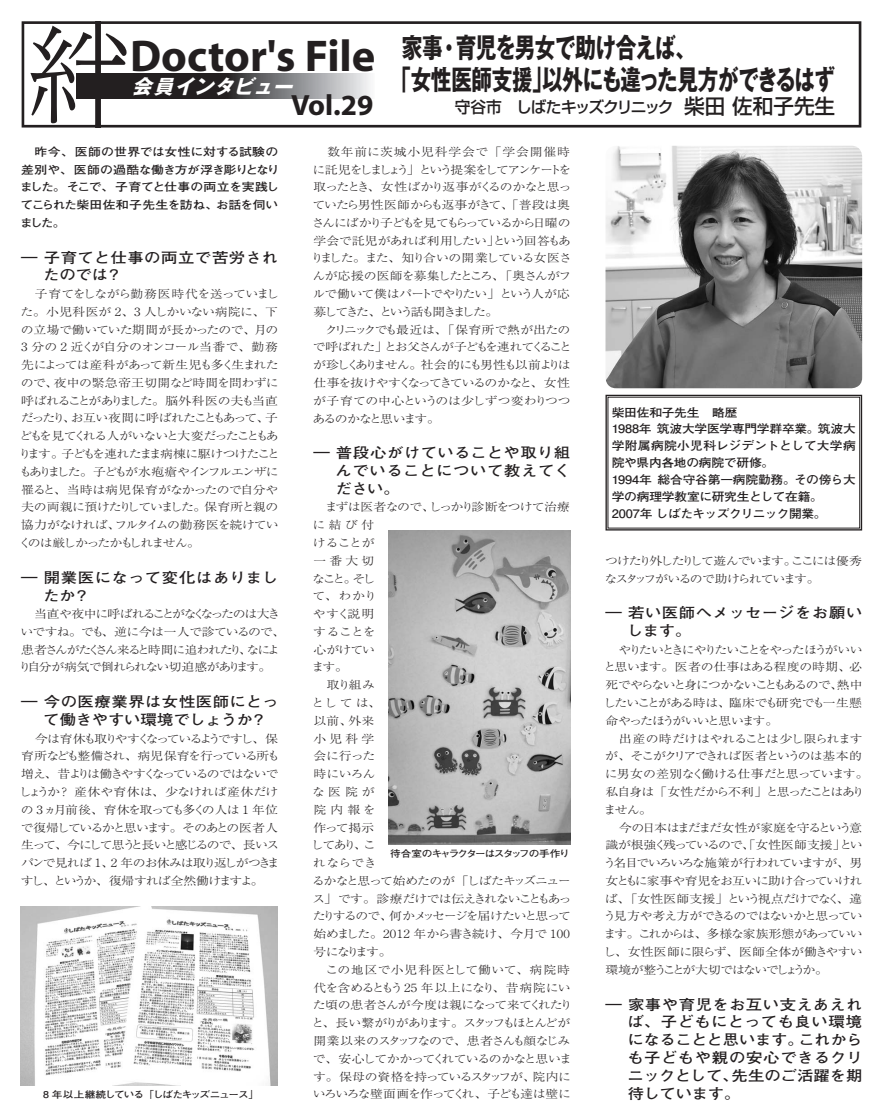
<style>
.page{position:relative;width:883px;height:1120px;background:#fff}
.page>*{position:absolute;margin:0;border:0;box-sizing:border-box;transform-origin:0 0}
.t1{font:700 44.62px "Myriad";color:#231f20}
.t2{font:700 29.38px "Myriad";color:#231f20}
.t3{font:27.5px/31.9px "Gothic MB101 Pro Bold 90 pv RKSJ H";letter-spacing:-.025em;color:#231f20;scale:.75 1}
.t4{font:italic 19.62px "Gothic MB101 Pro Bold 90 pv RKSJ H";color:#fff}
.t5{font:15.88px "Shin Go Pro Medium 90 pv RKSJ H";letter-spacing:-.09em;color:#231f20}
.t6{font:14.38px/17.8px "Futo Go B101 Pro Bold 90 pv RKSJ H";letter-spacing:.015em;color:#231f20;scale:1.14 1}
.t7{font:11.75px/16.8px "Futo Go B101 Pro Bold 90 pv RKSJ H";letter-spacing:-.02em;color:#231f20;scale:1.09 1}
.t8{font:11.25px/17.8px "Ryumin Pro Light 90 pv RKSJ H";letter-spacing:-.085em;color:#231f20;scale:1.14 1}
.t9{font:11.25px/17.8px "Ryumin Pro Light 90 pv RKSJ H";letter-spacing:-.105em;color:#231f20;scale:1.14 1}
.t10{font:11.25px/17.8px "Futo Go B101 Pro Bold 90 pv RKSJ H";letter-spacing:-.025em;color:#231f20;scale:1.14 1}
.t11{font:11.25px/17.8px "Ryumin Pro Light 90 pv RKSJ H";letter-spacing:-.125em;color:#231f20;scale:1.14 1}
.t12{font:9.38px "Futo Go B101 Pro Bold 90 pv RKSJ H";letter-spacing:-.115em;color:#231f20;scale:1.14 1}
.s1{font-size:20.62px}
</style>
<div class="page">
<svg style="left:22px;top:21px;width:839px;height:107px"></svg>
<img style="left:605px;top:146px;width:256px;height:242px;border-radius:11px">
<svg style="left:605px;top:394px;width:257px;height:137px"></svg>
<img style="left:20px;top:906px;width:257px;height:179px">
<img style="left:388px;top:530px;width:182px;height:314px">
<h3 class="t3" style="left:390px;top:35px;width:594px;text-indent:11px">家事・育児を男女で助け合えば、<br>「女性医師支援」以外にも違った見方ができるはず</h3>
<h1 class="t1" style="left:130px;top:39px;width:247px">Doctor's File</h1>
<h3 class="t4" style="left:132px;top:79px;width:167px">会員インタビュー</h3>
<h2 class="t2" style="left:291px;top:94px;width:84px">Vol.29</h2>
<h3 class="t5" style="left:454px;top:101px;width:382px">守谷市　しばたキッズクリニック <span class="s1">柴田 佐和子先生</span></h3>
<p class="t10" style="left:20px;top:144px;width:229px">　昨今、医師の世界では女性に対する試験の差別や、医師の過酷な働き方が浮き彫りとなりました。そこで、子育てと仕事の両立を実践してこられた柴田佐和子先生を訪ね、お話を伺いました。</p>
<p class="t6" style="left:43px;top:250px;width:207px;text-indent:-22px">― 子育てと仕事の両立で苦労されたのでは？</p>
<p class="t8" style="left:19px;top:286px;width:231px">　子育てをしながら勤務医時代を送っていました。小児科医が 2、3 人しかいない病院に、下の立場で働いていた期間が長かったので、月の<br>3 分の 2 近くが自分のオンコール当番で、勤務先によっては産科があって新生児も多く生まれたので、夜中の緊急帝王切開など時間を問わずに呼ばれることがありました。脳外科医の夫も当直だったり、お互い夜間に呼ばれたこともあって、子どもを見てくれる人がいないと大変だったこともあります。子どもを連れたまま病棟に駆けつけたこともありました。子どもが水疱瘡やインフルエンザに罹ると、当時は病児保育がなかったので自分や夫の両親に預けたりしていました。保育所と親の協力がなければ、フルタイムの勤務医を続けていくのは厳しかったかもしれません。</p>
<p class="t6" style="left:43px;top:570px;width:208px;text-indent:-22px">― 開業医になって変化はありましたか？</p>
<p class="t8" style="left:18px;top:606px;width:235px">　当直や夜中に呼ばれることがなくなったのは大きいですね。でも、逆に今は一人で診ているので、患者さんがたくさん来ると時間に追われたり、なにより自分が病気で倒れられない切迫感があります。</p>
<p class="t6" style="left:43px;top:695px;width:208px;text-indent:-22px">― 今の医療業界は女性医師にとって働きやすい環境でしょうか？</p>
<p class="t9" style="left:19px;top:731px;width:231px">　今は育休も取りやすくなっているようですし、保育所なども整備され、病児保育を行っている所も増え、昔よりは働きやすくなっているのではないでしょうか？産休や育休は、少なければ産休だけの 3ヵ月前後、育休を取っても多くの人は 1 年位で復帰しているかと思います。そのあとの医者人生って、今にして思うと長いと感じるので、長いスパンで見れば 1、2 年のお休みは取り返しがつきますし、というか、復帰すれば全然働けますよ。</p>
<p class="t12" style="left:43px;top:1090px;width:191px">8 年以上継続している「しばたキッズニュース」</p>
<p class="t8" style="left:311px;top:144px;width:231px">　数年前に茨城小児科学会で「学会開催時に託児をしましょう」という提案をしてアンケートを取ったとき、女性ばかり返事がくるのかなと思っていたら男性医師からも返事がきて、「普段は奥さんにばかり子どもを見てもらっているから日曜の学会で託児があれば利用したい」という回答もありました。また、知り合いの開業している女医さんが応援の医師を募集したところ、「奥さんがフルで働いて僕はパートでやりたい」という人が応募してきた、という話も聞きました。<br>　クリニックでも最近は、「保育所で熱が出たので呼ばれた」とお父さんが子どもを連れてくることが珍しくありません。社会的にも男性も以前よりは仕事を抜けやすくなってきているのかなと、女性が子育ての中心というのは少しずつ変わりつつあるのかなと思います。</p>
<p class="t6" style="left:335px;top:446px;width:208px;text-align:justify;text-indent:-22px">― 普段心がけていることや取り組んでいることについて教えてください。</p>
<p class="t8" style="left:311px;top:500px;width:231px">　まずは医者なので、しっかり診断をつけて治療に結び付<br>けることが<br>一番大切<br>なこと。そし<br>て、わかり<br>やすく説明<br>することを<br>心がけてい<br>ます。<br>　取り組み<br>としては、<br>以前、外来<br>小児科学<br>会に行った<br>時にいろん<br>な医院が<br>院内報を<br>作って掲示<br>してあり、こ<br>れならでき<br>るかなと思って始めたのが「しばたキッズニュース」です。診療だけでは伝えきれないこともあったりするので、何かメッセージを届けたいと思って始めました。2012 年から書き続け、今月で 100号になります。<br>　この地区で小児科医として働いて、病院時代を含めるともう25 年以上になり、昔病院にいた頃の患者さんが今度は親になって来てくれたりと、長い繋がりがあります。スタッフもほとんどが開業以来のスタッフなので、患者さんも顔なじみで、安心してかかってくれているのかなと思います。保母の資格を持っているスタッフが、院内にいろいろな壁面画を作ってくれ、子ども達は壁に</p>
<p class="t12" style="left:390px;top:849px;width:159px">待合室のキャラクターはスタッフの手作り</p>
<p class="t7" style="left:611px;top:405px;width:225px">柴田佐和子先生　略歴<br>1988年 筑波大学医学専門学群卒業。筑波大学附属病院小児科レジデントとして大学病院や県内各地の病院で研修。<br>1994年 総合守谷第一病院勤務。その傍ら大学の病理学教室に研究生として在籍。<br>2007年 しばたキッズクリニック開業。</p>
<p class="t11" style="left:604px;top:553px;width:227px">つけたり外したりして遊んでいます。ここには優秀なスタッフがいるので助けられています。</p>
<p class="t6" style="left:627px;top:606px;width:208px;text-indent:-22px">― 若い医師へメッセージをお願いします。</p>
<p class="t8" style="left:603px;top:642px;width:234px">　やりたいときにやりたいことをやったほうがいいと思います。医者の仕事はある程度の時期、必死でやらないと身につかないこともあるので、熱中したいことがある時は、臨床でも研究でも一生懸命やったほうがいいと思います。<br>　出産の時だけはやれることは少し限られますが、そこがクリアできれば医者というのは基本的に男女の差別なく働ける仕事だと思っています。私自身は「女性だから不利」と思ったことはありません。<br>　今の日本はまだまだ女性が家庭を守るという意識が根強く残っているので、「女性医師支援」という名目でいろいろな施策が行われていますが、男女ともに家事や育児をお互いに助け合っていければ、「女性医師支援」という視点だけでなく、違う見方や考え方ができるのではないかと思っています。これからは、多様な家族形態があっていいし、女性医師に限らず、医師全体が働きやすい環境が整うことが大切ではないでしょうか。</p>
<p class="t6" style="left:627px;top:997px;width:208px;text-align:justify;text-indent:-22px">― 家事や育児をお互い支えあえれば、子どもにとっても良い環境になることと思います。これからも子どもや親の安心できるクリニックとして、先生のご活躍を期待しています。</p>
</div>
